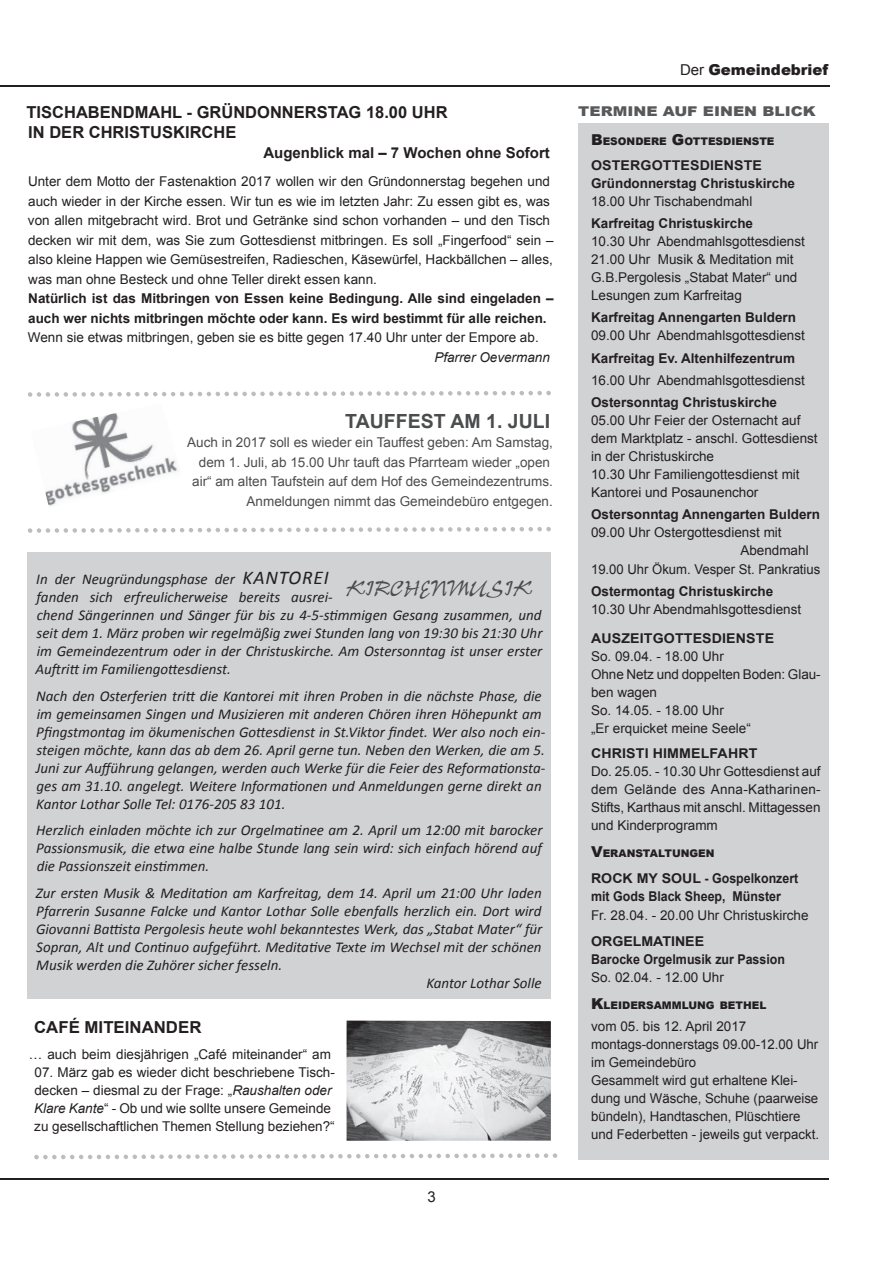
<style>
.page{position:relative;width:893px;height:1263px;background:#fff}
.page>*{position:absolute;margin:0;border:0;box-sizing:border-box;transform-origin:0 0}
.t1{font:22.35px "Pepita";color:#4b4c4d;scale:.9 1}
.t2{font:700 19.5px "Arial";color:#4b4c4d}
.t3{font:700 16.5px/19.8px "Arial";color:#231f20}
.t4{font:italic 15px/18px "Calibri";color:#231f20}
.t5{font:700 15px "Arial";color:#231f20}
.t6{font:900 15px "Arial";color:#231f20}
.t7{font:15px "Arial";color:#231f20}
.t8{font:13.5px/18px "Arial";color:#231f20}
.t9{font:700 13.5px/19.5px "Arial";color:#231f20}
.t10{font:13.5px/19.5px "Arial";color:#4b4c4d;text-align:right}
.t11{font:700 13.5px/18px "Arial";color:#231f20;scale:1.05 1}
.t12{font:900 13.5px "Arial";color:#57585a;scale:1.15 1}
.t13{font:italic 13.5px "Arial";color:#231f20}
.t14{font:900 10.5px "Arial";color:#231f20}
.s1{font-size:19.5px}
.s2{font-style:italic}
.s3{font-weight:400}
.s4{font-size:15px}
</style>
<div class="page">
<hr style="left:0;top:85px;width:829px;height:2px;background:#231f20">
<hr style="left:0;top:1178px;width:829px;height:1px;background:#231f20">
<div style="left:578px;top:123px;width:251px;height:1036px;background:#d1d2d4"></div>
<img style="left:347px;top:1020px;width:204px;height:121px">
<svg style="left:34px;top:1153px;width:523px;height:6px"></svg>
<div style="left:28px;top:552px;width:523px;height:447px;background:#d1d2d4"></div>
<img style="left:45px;top:413px;width:133px;height:93px">
<svg style="left:28px;top:391px;width:523px;height:6px"></svg>
<svg style="left:28px;top:527px;width:523px;height:6px"></svg>
<p class="t3" style="left:27px;top:103px;width:423px">TISCHABENDMAHL - GRÜNDONNERSTAG 18.00 UHR<br>IN DER CHRISTUSKIRCHE</p>
<p class="t5" style="left:263px;top:143px;width:288px">Augenblick mal – 7 Wochen ohne Sofort</p>
<p class="t8" style="left:28px;top:172px;width:527px;line-height:19.5px">Unter dem Motto der Fastenaktion 2017 wollen wir den Gründonnerstag begehen und auch wieder in der Kirche essen. Wir tun es wie im letzten Jahr: Zu essen gibt es, was von allen mitgebracht wird. Brot und Getränke sind schon vorhanden – und den Tisch decken wir mit dem, was Sie zum Gottesdienst mitbringen. Es soll „Fingerfood“ sein – also kleine Happen wie Gemüsestreifen, Radieschen, Käsewürfel, Hackbällchen – alles, was man ohne Besteck und ohne Teller direkt essen kann.</p>
<p class="t9" style="left:28px;top:289px;width:527px">Natürlich ist das Mitbringen von Essen keine Bedingung. Alle sind eingeladen – auch wer nichts mitbringen möchte oder kann. Es wird bestimmt für alle reichen.</p>
<p class="t8" style="left:28px;top:329px;width:512px">Wenn sie etwas mitbringen, geben sie es bitte gegen 17.40 Uhr unter der Empore ab.</p>
<p class="t13" style="left:434px;top:348px;width:117px">Pfarrer Oevermann</p>
<h2 class="t2" style="left:345px;top:408px;width:206px">TAUFFEST AM 1. JULI</h2>
<p class="t10" style="left:187px;top:433px;width:367px">Auch in 2017 soll es wieder ein Tauffest geben: Am Samstag, dem 1. Juli, ab 15.00 Uhr tauft das Pfarrteam wieder „open air“ am alten Taufstein auf dem Hof des Gemeindezentrums.<br>Anmeldungen nimmt das Gemeindebüro entgegen.</p>
<p class="t4" style="left:36px;top:569px;width:508px">In der Neugründungsphase der <span class="s1">KANTOREI<br></span>fanden sich erfreulicherweise bereits ausrei-<br>chend Sängerinnen und Sänger für bis zu 4-5-stimmigen Gesang zusammen, und seit dem 1. März proben wir regelmäßig zwei Stunden lang von 19:30 bis 21:30 Uhr im Gemeindezentrum oder in der Christuskirche. Am Ostersonntag ist unser erster Auftritt im Familiengottesdienst.</p>
<p class="t4" style="left:36px;top:686px;width:511px">Nach den Osterferien tritt die Kantorei mit ihren Proben in die nächste Phase, die im gemeinsamen Singen und Musizieren mit anderen Chören ihren Höhepunkt am Pfingstmontag im ökumenischen Gottesdienst in St.Viktor findet. Wer also noch ein&shy;steigen möchte, kann das ab dem 26. April gerne tun. Neben den Werken, die am 5.<br>Juni zur Aufführung gelangen, werden auch Werke für die Feier des Reformationsta&shy;ges am 31.10. angelegt. Weitere Informationen und Anmeldungen gerne direkt an Kantor Lothar Solle Tel: 0176-205 83 101.</p>
<p class="t4" style="left:36px;top:820px;width:508px;text-align:justify">Herzlich einladen möchte ich zur Orgelmatinee am 2. April um 12:00 mit barocker Passionsmusik, die etwa eine halbe Stunde lang sein wird: sich einfach hörend auf die Passionszeit einstimmen.</p>
<p class="t4" style="left:36px;top:883px;width:507px">Zur ersten Musik &amp; Meditation am Karfreitag, dem 14. April um 21:00 Uhr laden</p>
<p class="t4" style="left:36px;top:901px;width:507px">Pfarrerin Susanne Falcke und Kantor Lothar Solle ebenfalls herzlich ein. Dort wird</p>
<p class="t4" style="left:36px;top:919px;width:508px">Giovanni Battista Pergolesis heute wohl bekanntestes Werk, das „Stabat Mater“ für</p>
<p class="t4" style="left:36px;top:937px;width:507px">Sopran, Alt und Continuo aufgeführt. Meditative Texte im Wechsel mit der schönen</p>
<p class="t4" style="left:36px;top:955px;width:247px">Musik werden die Zuhörer sicher fesseln.</p>
<p class="t4" style="left:426px;top:973px;width:117px">Kantor Lothar Solle</p>
<h1 class="t1" style="left:346px;top:576px;width:209px">KIRCHENMUSIK</h1>
<p class="t3" style="left:34px;top:1017px;width:169px">CAFÉ MITEINANDER</p>
<p class="t8" style="left:29px;top:1045px;width:304px">… auch beim diesjährigen „Café miteinander“ am</p>
<p class="t8" style="left:34px;top:1063px;width:302px">07. März gab es wieder dicht beschriebene Tisch&shy;decken – diesmal zu der Frage: „<span class="s2">Raushalten oder Klare Kante</span>“ - Ob und wie sollte unsere Gemeinde zu gesellschaftlichen Themen Stellung beziehen?“</p>
<p class="t7" style="left:428px;top:1186px;width:10px">3</p>
<p class="t6" style="left:680px;top:58px;width:150px"><span class="s3">Der</span> Gemeindebrief</p>
<p class="t12" style="left:578px;top:101px;width:208px">TERMINE AUF EINEN BLICK</p>
<p class="t14" style="left:591px;top:134px;width:185px"><span class="s4">B</span>ESONDERE <span class="s4">G</span>OTTESDIENSTE</p>
<p class="t11" style="left:591px;top:157px;width:196px">OSTERGOTTESDIENSTE<br>Gründonnerstag Christuskirche</p>
<p class="t8" style="left:591px;top:192px;width:163px">18.00 Uhr Tischabendmahl</p>
<p class="t9" style="left:591px;top:214px;width:164px">Karfreitag Christuskirche</p>
<p class="t8" style="left:591px;top:233px;width:215px">10.30 Uhr Abendmahlsgottesdienst<br>21.00 Uhr Musik &amp; Meditation mit<br>G.B.Pergolesis „Stabat Mater“ und<br>Lesungen zum Karfreitag</p>
<p class="t9" style="left:591px;top:308px;width:207px">Karfreitag Annengarten Buldern</p>
<p class="t8" style="left:591px;top:327px;width:215px">09.00 Uhr Abendmahlsgottesdienst</p>
<p class="t9" style="left:591px;top:349px;width:206px">Karfreitag Ev. Altenhilfezentrum</p>
<p class="t8" style="left:591px;top:371px;width:215px">16.00 Uhr Abendmahlsgottesdienst</p>
<p class="t9" style="left:591px;top:393px;width:188px">Ostersonntag Christuskirche</p>
<p class="t8" style="left:591px;top:412px;width:228px">05.00 Uhr Feier der Osternacht auf dem Marktplatz - anschl. Gottesdienst in der Christuskirche<br>10.30 Uhr Familiengottesdienst mit<br>Kantorei und Posaunenchor</p>
<p class="t9" style="left:591px;top:505px;width:231px">Ostersonntag Annengarten Buldern</p>
<p class="t8" style="left:591px;top:524px;width:192px">09.00 Uhr Ostergottesdienst mit</p>
<p class="t8" style="left:740px;top:542px;width:70px">Abendmahl</p>
<p class="t8" style="left:591px;top:560px;width:231px">19.00 Uhr Ökum. Vesper St. Pankratius</p>
<p class="t9" style="left:591px;top:582px;width:184px">Ostermontag Christuskirche</p>
<p class="t8" style="left:591px;top:600px;width:212px">10.30 Uhr Abendmahlsgottesdienst</p>
<p class="t11" style="left:591px;top:630px;width:176px">AUSZEITGOTTESDIENSTE</p>
<p class="t8" style="left:591px;top:648px;width:231px">So. 09.04. - 18.00 Uhr<br>Ohne Netz und doppelten Boden: Glau&shy;ben wagen<br>So. 14.05. - 18.00 Uhr<br>„Er erquicket meine Seele“</p>
<p class="t11" style="left:591px;top:745px;width:160px">CHRISTI HIMMELFAHRT</p>
<p class="t8" style="left:591px;top:763px;width:231px;text-align:justify">Do. 25.05. - 10.30 Uhr Gottesdienst auf dem Gelände des Anna-Katharinen-Stifts, Karthaus mit anschl. Mittagessen und Kinderprogramm</p>
<p class="t14" style="left:591px;top:846px;width:125px"><span class="s4">V</span>ERANSTALTUNGEN</p>
<p class="t11" style="left:591px;top:870px;width:199px">ROCK MY SOUL - Gospelkonzert mit Gods Black Sheep, Münster</p>
<p class="t8" style="left:591px;top:906px;width:219px">Fr. 28.04. - 20.00 Uhr Christuskirche</p>
<p class="t11" style="left:591px;top:933px;width:186px">ORGELMATINEE<br>Barocke Orgelmusik zur Passion</p>
<p class="t8" style="left:591px;top:968px;width:134px">So. 02.04. - 12.00 Uhr</p>
<p class="t14" style="left:591px;top:997px;width:177px"><span class="s4">K</span>LEIDERSAMMLUNG BETHEL</p>
<p class="t8" style="left:591px;top:1017px;width:229px">vom 05. bis 12. April 2017 montags-donnerstags 09.00-12.00 Uhr im Gemeindebüro<br>Gesammelt wird gut erhaltene Klei&shy;dung und Wäsche, Schuhe (paarweise bündeln), Handtaschen, Plüschtiere und Federbetten - jeweils gut verpackt.</p>
</div>
